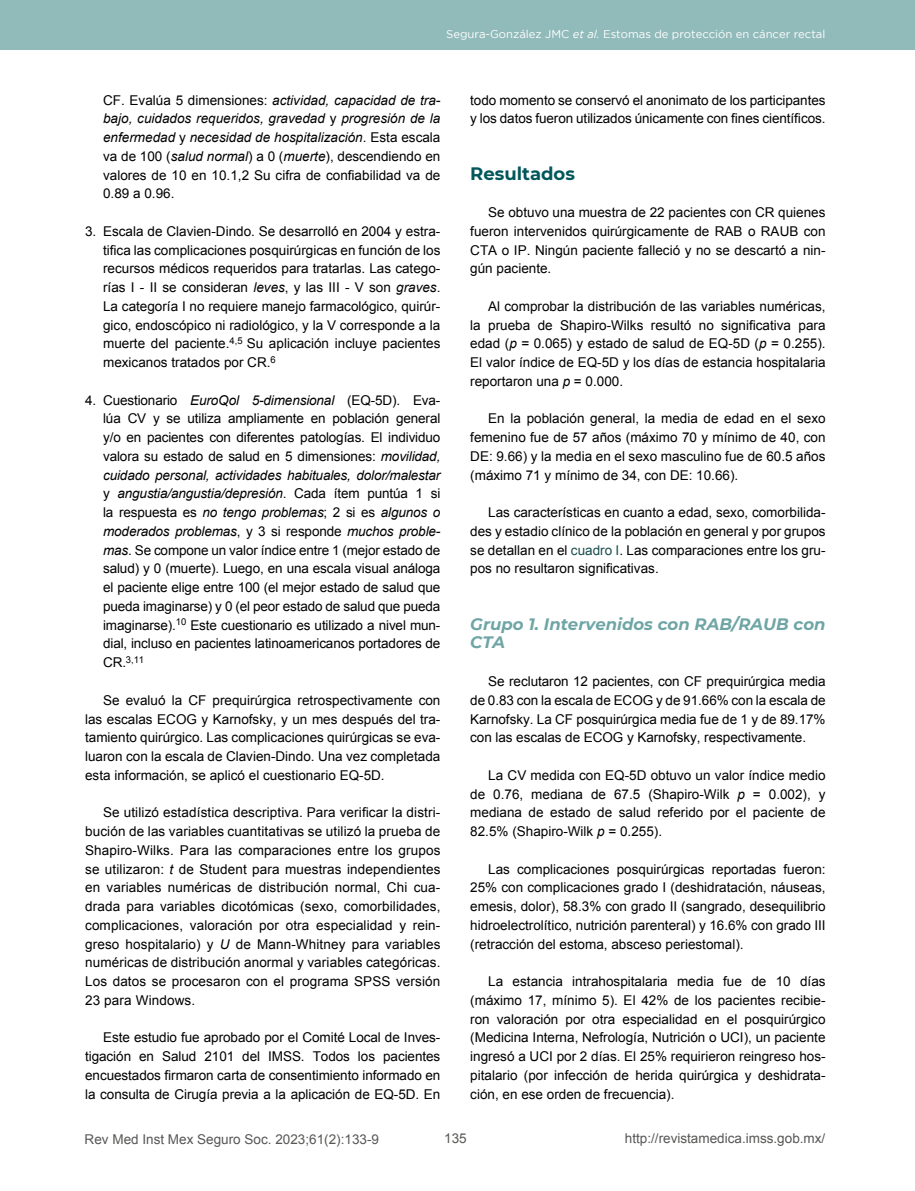
<style>
.page{position:relative;width:915px;height:1191px;background:#fff}
.page>*{position:absolute;margin:0;border:0;box-sizing:border-box;transform-origin:0 0}
.t1{font:700 18px "Montserrat";color:#01575a}
.t2{font:italic 700 16.5px/18.8px "Montserrat";color:#6fa5a5}
.t3{font:13.5px/18.8px "Arial";color:#000;text-align:justify}
.t4{font:italic 13.5px/18.8px "Arial";color:#000;text-align:justify}
.t5{font:13.5px "Arial";color:#575756}
.t6{font:11.25px "Gotham";color:#fff}
.t7{font:9.45px "Arial";color:#000}
.s1{font-style:italic}
.s2{font-style:normal}
.s3{font-size:13.5px}
.s4{color:#1b4e4e}
</style>
<div class="page">
<div style="left:0;top:0;width:914px;height:50px;background:#91baba"></div>
<p class="t6" style="left:446px;top:28px;width:380px">Segura-González JMC <span class="s1">et al.</span> Estomas de protección en cáncer rectal</p>
<p class="t4" style="left:103px;top:91px;width:339px"><span class="s2">CF. Evalúa 5 dimensiones:</span> actividad, capacidad de tra&shy;bajo, cuidados requeridos, gravedad <span class="s2">y</span> progresión de la enfermedad <span class="s2">y</span> necesidad de hospitalización<span class="s2">. Esta escala va de 100 (</span>salud normal<span class="s2">) a 0 (</span>muerte<span class="s2">), descendiendo en valores de 10 en 10.1,2 Su cifra de confiabilidad va de 0.89 a 0.96.</span></p>
<p class="t3" style="left:103px;top:222px;width:339px;text-indent:-18px">3. Escala de Clavien-Dindo. Se desarrolló en 2004 y estra&shy;tifica las complicaciones posquirúrgicas en función de los recursos médicos requeridos para tratarlas. Las catego&shy;rías I - II se consideran <span class="s1">leves</span>, y las III - V son <span class="s1">graves</span>.<br>La categoría I no requiere manejo farmacológico, quirúr&shy;gico, endoscópico ni radiológico, y la V corresponde a la muerte del paciente.<sup>4,5</sup> Su aplicación incluye pacientes mexicanos tratados por CR.<sup>6</sup></p>
<p class="t3" style="left:103px;top:391px;width:339px;text-indent:-18px">4. Cuestionario <span class="s1">EuroQol 5-dimensional</span> (EQ-5D). Eva&shy;lúa CV y se utiliza ampliamente en población general y/o en pacientes con diferentes patologías. El individuo valora su estado de salud en 5 dimensiones: <span class="s1">movilidad, cuidado personal, actividades habituales, dolor/malestar </span>y <span class="s1">angustia/angustia/depresión</span>. Cada ítem puntúa 1 si la respuesta es <span class="s1">no tengo problemas</span>; 2 si es <span class="s1">algunos o moderados problemas</span>, y 3 si responde <span class="s1">muchos proble&shy;mas</span>. Se compone un valor índice entre 1 (mejor estado de salud) y 0 (muerte). Luego, en una escala visual análoga el paciente elige entre 100 (el mejor estado de salud que pueda imaginarse) y 0 (el peor estado de salud que pueda imaginarse).<sup>10</sup> Este cuestionario es utilizado a nivel mun&shy;dial, incluso en pacientes latinoamericanos portadores de</p>
<p class="t7" style="left:103px;top:653px;width:42px"><span class="s3">CR.</span>3,11</p>
<p class="t3" style="left:85px;top:691px;width:357px;text-indent:18px">Se evaluó la CF prequirúrgica retrospectivamente con las escalas ECOG y Karnofsky, y un mes después del tra&shy;tamiento quirúrgico. Las complicaciones quirúrgicas se eva&shy;luaron con la escala de Clavien-Dindo. Una vez completada esta información, se aplicó el cuestionario EQ-5D.</p>
<p class="t3" style="left:85px;top:803px;width:357px;text-indent:18px">Se utilizó estadística descriptiva. Para verificar la distri&shy;bución de las variables cuantitativas se utilizó la prueba de Shapiro-Wilks. Para las comparaciones entre los grupos se utilizaron: <span class="s1">t</span> de Student para muestras independientes en variables numéricas de distribución normal, Chi cua&shy;drada para variables dicotómicas (sexo, comorbilidades, complicaciones, valoración por otra especialidad y rein&shy;greso hospitalario) y <span class="s1">U</span> de Mann-Whitney para variables numéricas de distribución anormal y variables categóricas.<br>Los datos se procesaron con el programa SPSS versión 23 para Windows.</p>
<p class="t3" style="left:85px;top:1028px;width:357px;text-indent:18px">Este estudio fue aprobado por el Comité Local de Inves&shy;tigación en Salud 2101 del IMSS. Todos los pacientes encuestados firmaron carta de consentimiento informado en la consulta de Cirugía previa a la aplicación de EQ-5D. En</p>
<p class="t3" style="left:470px;top:91px;width:356px">todo momento se conservó el anonimato de los participantes y los datos fueron utilizados únicamente con fines científicos.</p>
<h1 class="t1" style="left:470px;top:160px;width:106px">Resultados</h1>
<p class="t3" style="left:470px;top:203px;width:357px;text-indent:18px">Se obtuvo una muestra de 22 pacientes con CR quienes fueron intervenidos quirúrgicamente de RAB o RAUB con CTA o IP. Ningún paciente falleció y no se descartó a nin&shy;gún paciente.</p>
<p class="t3" style="left:470px;top:297px;width:357px;text-indent:18px">Al comprobar la distribución de las variables numéricas, la prueba de Shapiro-Wilks resultó no significativa para edad (<span class="s1">p</span> = 0.065) y estado de salud de EQ-5D (<span class="s1">p</span> = 0.255).<br>El valor índice de EQ-5D y los días de estancia hospitalaria reportaron una <span class="s1">p</span> = 0.000.</p>
<p class="t3" style="left:470px;top:409px;width:357px;text-indent:18px">En la población general, la media de edad en el sexo femenino fue de 57 años (máximo 70 y mínimo de 40, con DE: 9.66) y la media en el sexo masculino fue de 60.5 años (máximo 71 y mínimo de 34, con DE: 10.66).</p>
<p class="t3" style="left:470px;top:503px;width:357px;text-indent:18px">Las características en cuanto a edad, sexo, comorbilida&shy;des y estadio clínico de la población en general y por grupos se detallan en el <span class="s4">cuadro I</span>. Las comparaciones entre los gru&shy;pos no resultaron significativas.</p>
<p class="t2" style="left:470px;top:613px;width:357px">Grupo 1. Intervenidos con RAB/RAUB con<br>CTA</p>
<p class="t3" style="left:470px;top:672px;width:357px;text-indent:18px">Se reclutaron 12 pacientes, con CF prequirúrgica media de 0.83 con la escala de ECOG y de 91.66% con la escala de Karnofsky. La CF posquirúrgica media fue de 1 y de 89.17% con las escalas de ECOG y Karnofsky, respectivamente.</p>
<p class="t3" style="left:470px;top:766px;width:357px;text-indent:18px">La CV medida con EQ-5D obtuvo un valor índice medio de 0.76, mediana de 67.5 (Shapiro-Wilk <span class="s1">p</span> = 0.002), y mediana de estado de salud referido por el paciente de 82.5% (Shapiro-Wilk <span class="s1">p</span> = 0.255).</p>
<p class="t3" style="left:470px;top:859px;width:357px;text-indent:18px">Las complicaciones posquirúrgicas reportadas fueron:<br>25% con complicaciones grado I (deshidratación, náuseas, emesis, dolor), 58.3% con grado II (sangrado, desequilibrio hidroelectrolítico, nutrición parenteral) y 16.6% con grado III (retracción del estoma, absceso periestomal).</p>
<p class="t3" style="left:470px;top:972px;width:357px;text-indent:18px">La estancia intrahospitalaria media fue de 10 días (máximo 17, mínimo 5). El 42% de los pacientes recibie&shy;ron valoración por otra especialidad en el posquirúrgico (Medicina Interna, Nefrología, Nutrición o UCI), un paciente ingresó a UCI por 2 días. El 25% requirieron reingreso hos&shy;pitalario (por infección de herida quirúrgica y deshidrata&shy;ción, en ese orden de frecuencia).</p>
<p class="t5" style="left:85px;top:1130px;width:296px">Rev Med Inst Mex Seguro Soc. 2023;61(2):133-9</p>
<p class="t5" style="left:444px;top:1129px;width:24px">135</p>
<p class="t5" style="left:624px;top:1129px;width:202px">http://revistamedica.imss.gob.mx/</p>
</div>
